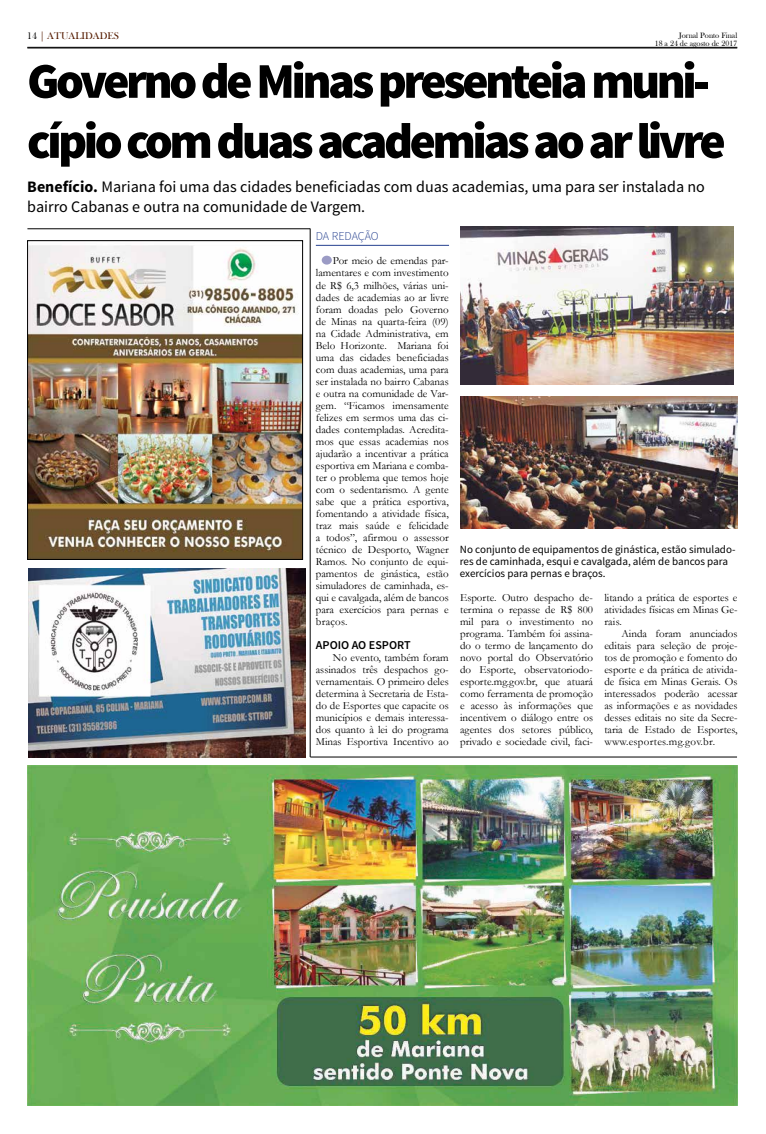
<style>
.page{position:relative;width:766px;height:1134px;background:#fff}
.page>*{position:absolute;margin:0;border:0;box-sizing:border-box;transform-origin:0 0}
.t1{font:900 50px/60.1px "Source Sans Pro";letter-spacing:-.07em;color:#000}
.t2{font:16px/19.2px "Source Sans Pro";color:#000}
.t3{font:600 12px "Source Sans Pro";color:#000}
.t4{font:300 12px "Source Sans Pro";letter-spacing:-.01em;color:#25408f}
.t5{font:11px/12px "Garamond";color:#000;text-align:justify}
.t6{font:11px/12px "Source Sans Pro";color:#000}
.t7{font:10px "Bask Old Face";color:#551c00}
.t8{font:8px/8px "Bask Old Face";color:#000;text-align:right}
.s1{color:#000}
.s2{font-weight:700}
</style>
<div class="page">
<hr style="left:27px;top:47px;width:710px;height:1px;background:#000">
<hr style="left:27px;top:48px;width:710px;height:1px;background:#000">
<img style="left:28px;top:568px;width:277px;height:189px">
<img style="left:29px;top:245px;width:271px;height:313px">
<div style="left:27px;top:241px;width:275px;height:319px;border:1px solid #000"></div>
<img style="left:27px;top:765px;width:709px;height:341px">
<hr style="left:27px;top:229px;width:283px;height:1px;background:#000">
<hr style="left:310px;top:228px;width:1px;height:529px;background:#000">
<hr style="left:310px;top:757px;width:426px;height:1px;background:#000">
<hr style="left:316px;top:245px;width:133px;height:1px;background:#25408f">
<div style="left:321px;top:256px;width:11px;height:9px;background:#9b9bc5;border-radius:50%"></div>
<img style="left:460px;top:226px;width:273px;height:159px">
<img style="left:460px;top:397px;width:277px;height:132px">
<p class="t7" style="left:27px;top:30px;width:93px"><span class="s1">14</span> | ATUALIDADES</p>
<p class="t8" style="left:654px;top:31px;width:84px">Jornal Ponto Final<br>18 a 24 de agosto de 2017</p>
<h1 class="t1" style="left:27px;top:53px;width:700px">Governo de Minas presenteia muni&shy;cípio com duas academias ao ar livre</h1>
<h2 class="t2" style="left:27px;top:178px;width:679px"><span class="s2">Benefício.</span> Mariana foi uma das cidades beneficiadas com duas academias, uma para ser instalada no bairro Cabanas e outra na comunidade de Vargem.</h2>
<p class="t4" style="left:316px;top:229px;width:64px">DA REDAÇÃO</p>
<p class="t5" style="left:316px;top:255px;width:134px;text-indent:17px">Por meio de emendas par&shy;lamentares e com investimento de R$ 6,3 milhões, várias uni&shy;dades de academias ao ar livre foram doadas pelo Governo de Minas na quarta-feira (09) na Cidade Administrativa, em Belo Horizonte. Mariana foi uma das cidades beneficiadas com duas academias, uma para ser instalada no bairro Cabanas e outra na comunidade de Var&shy;gem. “Ficamos imensamente felizes em sermos uma das ci&shy;dades contempladas. Acredita&shy;mos que essas academias nos ajudarão a incentivar a prática esportiva em Mariana e comba&shy;ter o problema que temos hoje com o sedentarismo. A gente sabe que a prática esportiva, fomentando a atividade física, traz mais saúde e felicidade a todos”, afirmou o assessor técnico de Desporto, Wagner Ramos. No conjunto de equi&shy;pamentos de ginástica, estão simuladores de caminhada, es&shy;qui e cavalgada, além de bancos para exercícios para pernas e braços.</p>
<p class="t3" style="left:316px;top:637px;width:96px">APOIO AO ESPORT</p>
<p class="t5" style="left:316px;top:651px;width:134px;text-indent:17px">No evento, também foram assinados três despachos go&shy;vernamentais. O primeiro deles determina à Secretaria de Esta&shy;do de Esportes que capacite os municípios e demais interessa&shy;dos quanto à lei do programa Minas Esportiva Incentivo ao</p>
<p class="t6" style="left:460px;top:543px;width:277px">No conjunto de equipamentos de ginástica, estão simulado&shy;res de caminhada, esqui e cavalgada, além de bancos para exercícios para pernas e braços.</p>
<p class="t5" style="left:460px;top:591px;width:134px">Esporte. Outro despacho de&shy;termina o repasse de R$ 800 mil para o investimento no programa. Também foi assina&shy;do o termo de lançamento do novo portal do Observatório do Esporte, observatoriodo&shy;esporte.mg.gov.br, que atuará como ferramenta de promoção e acesso às informações que incentivem o diálogo entre os agentes dos setores público, privado e sociedade civil, faci-</p>
<p class="t5" style="left:604px;top:591px;width:135px">litando a prática de esportes e atividades físicas em Minas Ge&shy;rais.</p>
<p class="t5" style="left:604px;top:627px;width:135px;text-indent:17px">Ainda foram anunciados editais para seleção de proje&shy;tos de promoção e fomento do esporte e da prática de ativida&shy;de física em Minas Gerais. Os interessados poderão acessar as informações e as novidades desses editais no site da Secre&shy;taria de Estado de Esportes, www.esportes.mg.gov.br.</p>
</div>
